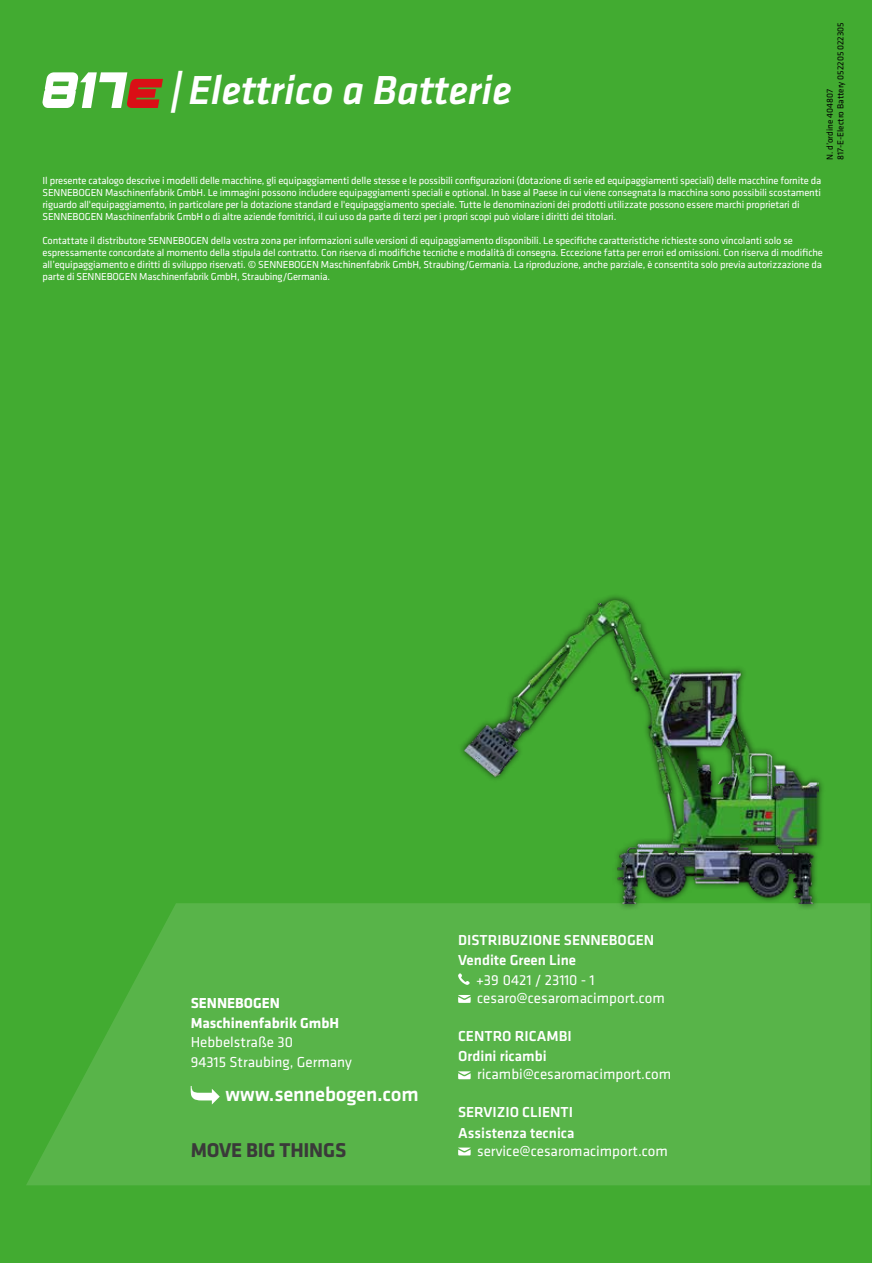
<style>
.page{position:relative;width:872px;height:1263px;background:#42ab31}
.page>*{position:absolute;margin:0;border:0;box-sizing:border-box;transform-origin:0 0}
.t1{font:italic 500 42px "Klavika Basic";color:#fff}
.t2{font:500 20.7px "Klavika Basic";letter-spacing:-.01em;color:#fff}
.t3{font:700 20.7px "Klavika Basic";letter-spacing:-.01em;color:#3a3a39}
.t4{font:15px/19.5px "Klavika Basic";color:#fff}
.t5{font:500 15px/20.2px "Klavika Basic";color:#fff}
.t6{font:700 15px/19.5px "Klavika Basic";color:#fff}
.t7{font:10.5px/12px "Klavika Basic";letter-spacing:-.015em;color:#fff}
.t8{font:9px/10.8px "Klavika Basic";color:#000}
.s1{font-weight:700}
</style>
<div class="page">
<svg style="left:26px;top:903px;width:845px;height:282px;background:#56b346"></svg>
<svg style="left:191px;top:1086px;width:29px;height:18px"></svg>
<svg style="left:42px;top:72px;width:121px;height:36px"></svg>
<div style="left:458px;top:594px;width:367px;height:317px;background:#000;opacity:.75"></div>
<img style="left:464px;top:600px;width:355px;height:303px">
<svg style="left:458px;top:1147px;width:13px;height:8px"></svg>
<svg style="left:458px;top:1071px;width:13px;height:8px"></svg>
<svg style="left:458px;top:973px;width:12px;height:12px"></svg>
<svg style="left:458px;top:995px;width:13px;height:8px"></svg>
<h1 class="t1" style="left:168px;top:62px;width:345px"><span class="s1">|</span>Elettrico a Batterie</h1>
<p class="t8" style="left:824px;top:160px;width:139px;rotate:-90deg">N. d’ordine 404807<br>817-E-Electro Battery 052205 022305</p>
<p class="t7" style="left:43px;top:174px;width:780px">Il presente catalogo descrive i modelli delle macchine, gli equipaggiamenti delle stesse e le possibili configurazioni (dotazione di serie ed equipaggiamenti speciali) delle macchine fornite da SENNEBOGEN Maschinenfabrik GmbH. Le immagini possono includere equipaggiamenti speciali e optional. In base al Paese in cui viene consegnata la macchina sono possibili scostamenti riguardo all'equipaggiamento, in particolare per la dotazione standard e l'equipaggiamento speciale. Tutte le denominazioni dei prodotti utilizzate possono essere marchi proprietari di SENNEBOGEN Maschinenfabrik GmbH o di altre aziende fornitrici, il cui uso da parte di terzi per i propri scopi può violare i diritti dei titolari.</p>
<p class="t7" style="left:43px;top:234px;width:782px">Contattate il distributore SENNEBOGEN della vostra zona per informazioni sulle versioni di equipaggiamento disponibili. Le specifiche caratteristiche richieste sono vincolanti solo se espressamente concordate al momento della stipula del contratto. Con riserva di modifiche tecniche e modalità di consegna. Eccezione fatta per errori ed omissioni. Con riserva di modifiche all’equipaggiamento e diritti di sviluppo riservati. © SENNEBOGEN Maschinenfabrik GmbH, Straubing/Germania. La riproduzione, anche parziale, è consentita solo previa autorizzazione da parte di SENNEBOGEN Maschinenfabrik GmbH, Straubing/Germania.</p>
<h3 class="t6" style="left:191px;top:993px;width:150px">SENNEBOGEN<br>Maschinenfabrik GmbH</h3>
<h3 class="t4" style="left:191px;top:1032px;width:163px">Hebbelstraße 30<br>94315 Straubing, Germany</h3>
<h2 class="t2" style="left:225px;top:1080px;width:195px">www.sennebogen.com</h2>
<h2 class="t3" style="left:191px;top:1135px;width:157px">MOVE BIG THINGS</h2>
<h3 class="t5" style="left:458px;top:930px;width:198px">DISTRIBUZIONE SENNEBOGEN<br>Vendite Green Line</h3>
<h3 class="t4" style="left:476px;top:970px;width:190px;line-height:18px">+39 0421 / 23110 - 1 cesaro@cesaromacimport.com</h3>
<h3 class="t5" style="left:458px;top:1025px;width:115px">CENTRO RICAMBI<br>Ordini ricambi</h3>
<h3 class="t4" style="left:477px;top:1064px;width:195px">ricambi@cesaromacimport.com</h3>
<h3 class="t5" style="left:458px;top:1102px;width:118px">SERVIZIO CLIENTI<br>Assistenza tecnica</h3>
<h3 class="t4" style="left:477px;top:1140px;width:192px">service@cesaromacimport.com</h3>
</div>
